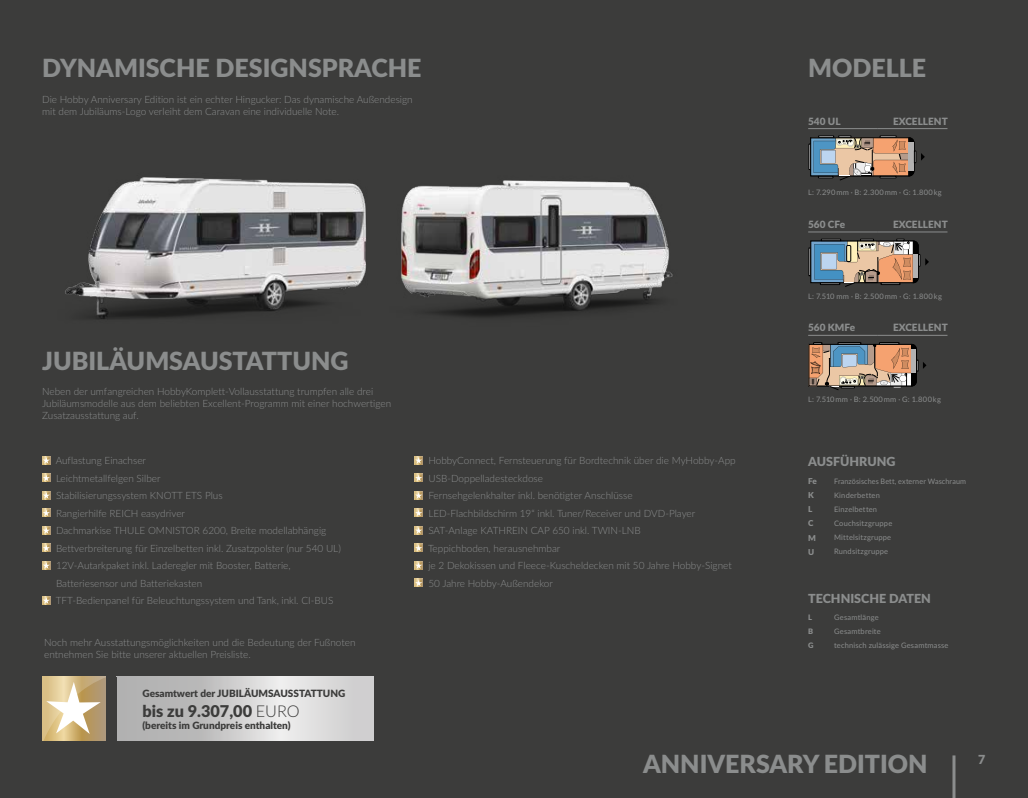
<style>
.page{position:relative;width:1028px;height:798px;background:#fff}
.page>*{position:absolute;margin:0;border:0;box-sizing:border-box;transform-origin:0 0}
.t1{font:900 25px "Lato";color:#8b8d8d}
.t2{font:900 16.25px "Lato";color:#3c3c3b}
.t3{font:900 12.5px "Lato";color:#8b8d8d}
.t4{font:300 10px/17.5px "Lato";color:#8b8d8d}
.t5{font:900 10px "Lato";color:#3c3c3b}
.t6{font:900 10px "Lato";color:#8b8d8d}
.t7{font:900 8.12px/14.1px "Lato";color:#8b8d8d}
.t8{font:7.5px/14.1px "Lato";letter-spacing:.025em;color:#8b8d8d}
.t9{font:7.5px/14.1px "Lato";letter-spacing:.025em;color:#8b8d8d;scale:.96 1}
.t10{font:900 7.5px/14.1px "Lato";color:#8b8d8d}
.s1{font-weight:300}
</style>
<div class="page">
<div style="left:0;top:0;width:1028px;height:797px;background:#3c3c3b"></div>
<img style="left:65px;top:177px;width:267px;height:143px">
<img style="left:332px;top:180px;width:341px;height:138px">
<hr style="left:952px;top:755px;width:3px;height:42px;background:#8b8d8d">
<hr style="left:808px;top:128px;width:69px;height:1px;background:#8b8d8d">
<hr style="left:877px;top:128px;width:70px;height:1px;background:#8b8d8d">
<svg style="left:808px;top:135px;width:116px;height:46px"></svg>
<hr style="left:808px;top:231px;width:69px;height:1px;background:#8b8d8d">
<hr style="left:877px;top:231px;width:70px;height:1px;background:#8b8d8d">
<svg style="left:808px;top:239px;width:121px;height:48px"></svg>
<hr style="left:808px;top:335px;width:69px;height:1px;background:#8b8d8d">
<hr style="left:877px;top:335px;width:70px;height:1px;background:#8b8d8d">
<svg style="left:808px;top:342px;width:118px;height:48px"></svg>
<svg style="left:116px;top:676px;width:257px;height:64px;background:#cccbcb"></svg>
<svg style="left:42px;top:676px;width:64px;height:64px;background:#d6c298"></svg>
<svg style="left:42px;top:456px;width:9px;height:8px"></svg>
<svg style="left:42px;top:473px;width:9px;height:8px"></svg>
<svg style="left:42px;top:491px;width:9px;height:8px"></svg>
<svg style="left:42px;top:508px;width:9px;height:8px"></svg>
<svg style="left:42px;top:526px;width:9px;height:8px"></svg>
<svg style="left:42px;top:543px;width:9px;height:8px"></svg>
<svg style="left:42px;top:561px;width:9px;height:8px"></svg>
<svg style="left:42px;top:596px;width:9px;height:8px"></svg>
<svg style="left:414px;top:456px;width:9px;height:8px"></svg>
<svg style="left:414px;top:473px;width:9px;height:8px"></svg>
<svg style="left:414px;top:491px;width:9px;height:8px"></svg>
<svg style="left:414px;top:508px;width:9px;height:8px"></svg>
<svg style="left:414px;top:526px;width:9px;height:8px"></svg>
<svg style="left:414px;top:543px;width:9px;height:8px"></svg>
<svg style="left:414px;top:561px;width:9px;height:8px"></svg>
<svg style="left:414px;top:578px;width:9px;height:8px"></svg>
<h1 class="t1" style="left:42px;top:49px;width:381px">DYNAMISCHE DESIGNSPRACHE</h1>
<h1 class="t1" style="left:808px;top:49px;width:119px">MODELLE</h1>
<p class="t4" style="left:42px;top:93px;width:372px;line-height:12px">Die Hobby Anniversary Edition ist ein echter Hingucker: Das dynamische Außendesign mit dem Jubiläums-Logo verleiht dem Caravan eine individuelle Note.</p>
<p class="t6" style="left:808px;top:113px;width:34px">540 UL</p>
<p class="t6" style="left:893px;top:113px;width:56px">EXCELLENT</p>
<p class="t8" style="left:808px;top:185px;width:135px">L: 7.290 mm · B: 2.300 mm · G: 1.800 kg</p>
<p class="t6" style="left:808px;top:217px;width:38px">560 CFe</p>
<p class="t6" style="left:893px;top:217px;width:56px">EXCELLENT</p>
<h1 class="t1" style="left:42px;top:341px;width:308px">JUBILÄUMSAUSTATTUNG</h1>
<p class="t4" style="left:42px;top:385px;width:350px;line-height:12px">Neben der umfangreichen HobbyKomplett-Vollausstattung trumpfen alle drei<br>Jubiläumsmodelle aus dem beliebten Excellent-Programm mit einer hochwertigen<br>Zusatzausstattung auf.</p>
<p class="t8" style="left:808px;top:288px;width:135px">L: 7.510 mm · B: 2.500 mm · G: 1.800 kg</p>
<p class="t6" style="left:808px;top:320px;width:48px">560 KMFe</p>
<p class="t6" style="left:893px;top:320px;width:56px">EXCELLENT</p>
<p class="t8" style="left:808px;top:392px;width:134px">L: 7.510 mm · B: 2.500 mm · G: 1.800 kg</p>
<p class="t4" style="left:56px;top:451px;width:287px">Auflastung Einachser<br>Leichtmetallfelgen Silber<br>Stabilisierungssystem KNOTT ETS Plus<br>Rangierhilfe REICH easydriver<br>Dachmarkise THULE OMNISTOR 6200, Breite modellabhängig Bettverbreiterung für Einzelbetten inkl. Zusatzpolster (nur 540 UL)<br>12V-Autarkpaket inkl. Laderegler mit Booster, Batterie, Batteriesensor und Batteriekasten<br>TFT-Bedienpanel für Beleuchtungssystem und Tank, inkl. CI-BUS</p>
<p class="t4" style="left:428px;top:451px;width:309px">HobbyConnect, Fernsteuerung für Bordtechnik über die MyHobby-App USB-Doppelladesteckdose<br>Fernsehgelenkhalter inkl. benötigter Anschlüsse<br>LED-Flachbildschirm 19“ inkl. Tuner/Receiver und DVD-Player SAT-Anlage KATHREIN CAP 650 inkl. TWIN-LNB<br>Teppichboden, herausnehmbar<br>je 2 Dekokissen und Fleece-Kuscheldecken mit 50 Jahre Hobby-Signet 50 Jahre Hobby-Außendekor</p>
<p class="t4" style="left:44px;top:636px;width:313px;line-height:12px">Noch mehr Ausstattungsmöglichkeiten und die Bedeutung der Fußnoten entnehmen Sie bitte unserer aktuellen Preisliste.</p>
<p class="t5" style="left:142px;top:685px;width:204px">Gesamtwert der JUBILÄUMSAUSSTATTUNG</p>
<h2 class="t2" style="left:142px;top:698px;width:159px">bis zu 9.307,00 <span class="s1">EURO</span></h2>
<p class="t5" style="left:142px;top:717px;width:150px">(bereits im Grundpreis enthalten)</p>
<p class="t3" style="left:808px;top:452px;width:89px">AUSFÜHRUNG</p>
<p class="t9" style="left:834px;top:473px;width:139px">Französisches Bett, externer Waschraum<br>Kinderbetten<br>Einzelbetten<br>Couchsitzgruppe<br>Mittelsitzgruppe<br>Rundsitzgruppe</p>
<p class="t7" style="left:808px;top:473px;width:10px">Fe<br>K<br>L<br>C<br>M<br>U</p>
<p class="t3" style="left:808px;top:588px;width:124px">TECHNISCHE DATEN</p>
<p class="t8" style="left:834px;top:609px;width:116px">Gesamtlänge<br>Gesamtbreite<br>technisch zulässige Gesamtmasse</p>
<p class="t10" style="left:808px;top:609px;width:7px">L<br>B<br>G</p>
<h1 class="t1" style="left:643px;top:745px;width:286px">ANNIVERSARY EDITION</h1>
<p class="t3" style="left:978px;top:750px;width:9px">7</p>
</div>
